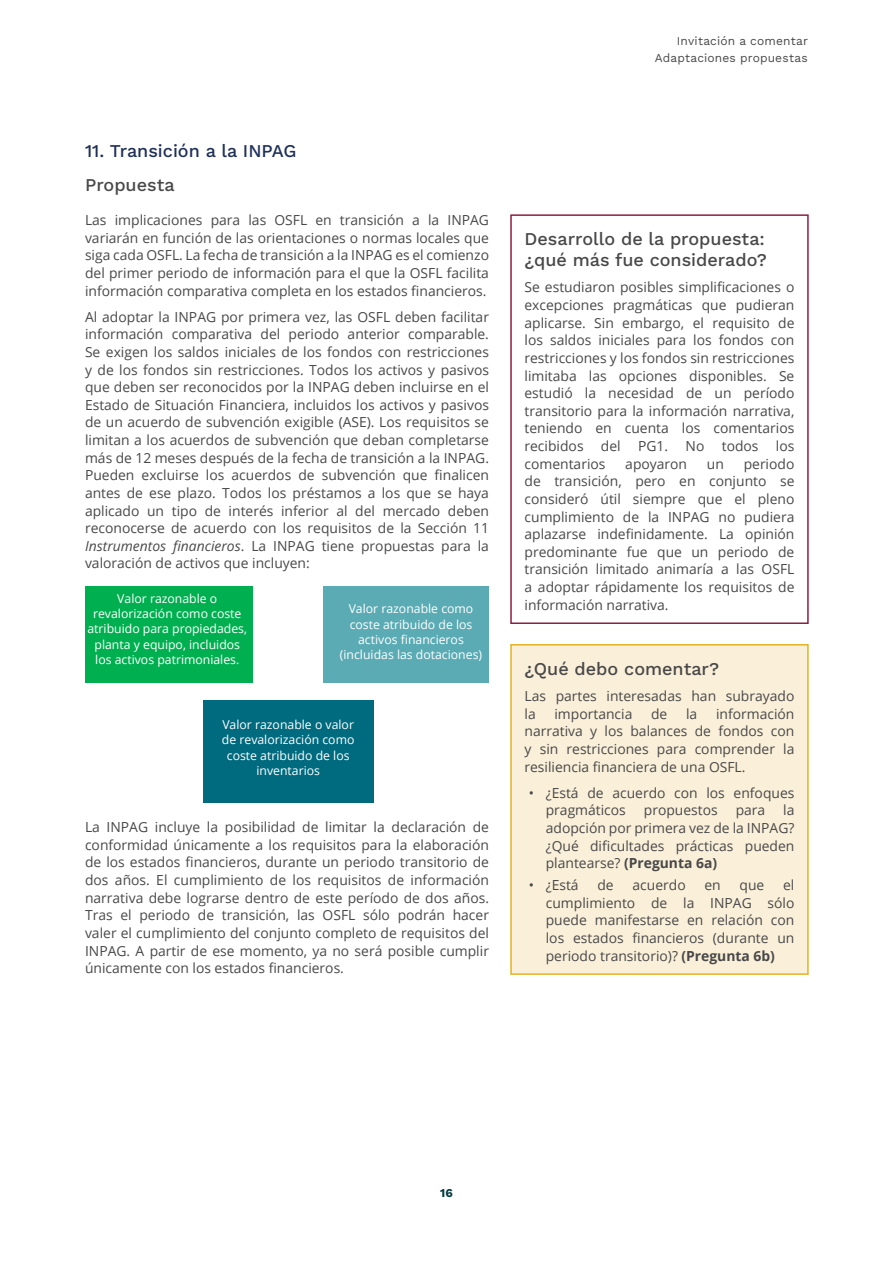
<style>
.page{position:relative;width:893px;height:1263px;background:#fff}
.page>*{position:absolute;margin:0;border:0;box-sizing:border-box;transform-origin:0 0}
.Heading_3{font:18px/21px "Work Sans";color:#494849}
.Heading_3_-_proposal{font:18px "Work Sans";color:#1f3059}
.Normal_no_ident{font:13.8px/17.7px "Open Sans";color:#494849;text-align:justify}
.List_Paragraph{font:13.8px/17.7px "Open Sans";color:#494849;text-align:justify}
.t1{font:12.3px/15.3px "Open Sans";color:#fff;text-align:center}
.t2{font:12px/16.5px "Work Sans";letter-spacing:.015em;color:#494849;text-align:right}
.t3{font:12px "Work Sans";color:#003a3f}
.s1{font-style:italic}
.s2{font-weight:700}
</style>
<div class="page">
<div style="left:85px;top:587px;width:168px;height:96px;background:#00b050"></div>
<div style="left:324px;top:587px;width:165px;height:96px;background:#5aabb4"></div>
<div style="left:203px;top:700px;width:170px;height:102px;background:#006a7e"></div>
<div style="left:510px;top:214px;width:299px;height:410px;border:2px solid #911d42"></div>
<div style="left:511px;top:645px;width:297px;height:329px;background:#faf0d9"></div>
<div style="left:510px;top:644px;width:299px;height:331px;border:2px solid #e2b423"></div>
<p class="Heading_3_-_proposal" style="left:85px;top:137px;width:213px">11. Transición a la INPAG</p>
<p class="Heading_3" style="left:85px;top:173px;width:91px">Propuesta</p>
<p class="Normal_no_ident" style="left:85px;top:211px;width:405px">Las implicaciones para las OSFL en transición a la INPAG variarán en función de las orientaciones o normas locales que siga cada OSFL. La fecha de transición a la INPAG es el comienzo del primer periodo de información para el que la OSFL facilita información comparativa completa en los estados financieros.</p>
<p class="Normal_no_ident" style="left:85px;top:307px;width:405px">Al adoptar la INPAG por primera vez, las OSFL deben facilitar información comparativa del periodo anterior comparable.<br>Se exigen los saldos iniciales de los fondos con restricciones y de los fondos sin restricciones. Todos los activos y pasivos que deben ser reconocidos por la INPAG deben incluirse en el Estado de Situación Financiera, incluidos los activos y pasivos de un acuerdo de subvención exigible (ASE). Los requisitos se limitan a los acuerdos de subvención que deban completarse más de 12 meses después de la fecha de transición a la INPAG.<br>Pueden excluirse los acuerdos de subvención que finalicen antes de ese plazo. Todos los préstamos a los que se haya aplicado un tipo de interés inferior al del mercado deben reconocerse de acuerdo con los requisitos de la Sección 11<br><span class="s1">Instrumentos financieros</span>. La INPAG tiene propuestas para la valoración de activos que incluyen:</p>
<p class="t1" style="left:88px;top:590px;width:161px">Valor razonable o revalorización como coste atribuido para propiedades, planta y equipo, incluidos los activos patrimoniales.</p>
<p class="t1" style="left:340px;top:601px;width:144px">Valor razonable como coste atribuido de los activos financieros (incluidas las dotaciones)</p>
<p class="t1" style="left:222px;top:716px;width:134px">Valor razonable o valor de revalorización como coste atribuido de los inventarios</p>
<p class="Normal_no_ident" style="left:85px;top:818px;width:405px">La INPAG incluye la posibilidad de limitar la declaración de conformidad únicamente a los requisitos para la elaboración de los estados financieros, durante un periodo transitorio de dos años. El cumplimiento de los requisitos de información narrativa debe lograrse dentro de este período de dos años.<br>Tras el periodo de transición, las OSFL sólo podrán hacer valer el cumplimiento del conjunto completo de requisitos del INPAG. A partir de ese momento, ya no será posible cumplir únicamente con los estados financieros.</p>
<p class="t2" style="left:655px;top:32px;width:155px">Invitación a comentar<br>Adaptaciones propuestas</p>
<p class="Heading_3" style="left:524px;top:228px;width:244px">Desarrollo de la propuesta: ¿qué más fue considerado?</p>
<p class="Normal_no_ident" style="left:524px;top:278px;width:271px">Se estudiaron posibles simplificaciones o excepciones pragmáticas que pudieran aplicarse. Sin embargo, el requisito de los saldos iniciales para los fondos con restricciones y los fondos sin restricciones limitaba las opciones disponibles. Se estudió la necesidad de un período transitorio para la información narrativa, teniendo en cuenta los comentarios recibidos</p>
<p class="Normal_no_ident" style="left:601px;top:437px;width:21px">del</p>
<p class="Normal_no_ident" style="left:638px;top:437px;width:32px">PG1.</p>
<p class="Normal_no_ident" style="left:686px;top:437px;width:20px">No</p>
<p class="Normal_no_ident" style="left:722px;top:437px;width:38px">todos</p>
<p class="Normal_no_ident" style="left:776px;top:437px;width:20px">los</p>
<p class="Normal_no_ident" style="left:524px;top:454px;width:82px">comentarios</p>
<p class="Normal_no_ident" style="left:625px;top:454px;width:63px">apoyaron</p>
<p class="Normal_no_ident" style="left:707px;top:454px;width:19px">un</p>
<p class="Normal_no_ident" style="left:524px;top:454px;width:271px;text-indent:219px">periodo de transición, pero en conjunto se consideró útil siempre que el pleno cumplimiento de la INPAG no pudiera aplazarse indefinidamente. La opinión predominante fue que un periodo de transición limitado animaría a las OSFL a adoptar rápidamente los requisitos de información narrativa.</p>
<p class="Heading_3" style="left:524px;top:658px;width:196px">¿Qué debo comentar?</p>
<p class="Normal_no_ident" style="left:524px;top:687px;width:271px">Las partes interesadas han subrayado la</p>
<p class="Normal_no_ident" style="left:524px;top:704px;width:271px;text-indent:191px">información narrativa y los balances de fondos con y sin restricciones para comprender la resiliencia financiera de una OSFL.</p>
<p class="List_Paragraph" style="left:546px;top:783px;width:250px;text-indent:-17px">• ¿Está de acuerdo con los enfoques pragmáticos</p>
<p class="Normal_no_ident" style="left:554px;top:704px;width:79px">importancia</p>
<p class="Normal_no_ident" style="left:651px;top:704px;width:18px">de</p>
<p class="Normal_no_ident" style="left:686px;top:704px;width:13px">la</p>
<p class="List_Paragraph" style="left:546px;top:801px;width:250px;text-indent:237px">la adopción por primera vez de la INPAG? ¿Qué dificultades prácticas pueden plantearse? <span class="s2">(Pregunta 6a)</span></p>
<p class="List_Paragraph" style="left:529px;top:876px;width:51px">• ¿Está</p>
<p class="List_Paragraph" style="left:597px;top:876px;width:18px">de</p>
<p class="List_Paragraph" style="left:632px;top:876px;width:55px">acuerdo</p>
<p class="List_Paragraph" style="left:704px;top:876px;width:18px">en</p>
<p class="List_Paragraph" style="left:740px;top:876px;width:26px">que</p>
<p class="List_Paragraph" style="left:644px;top:801px;width:75px">propuestos</p>
<p class="List_Paragraph" style="left:736px;top:801px;width:31px">para</p>
<p class="List_Paragraph" style="left:546px;top:876px;width:250px;text-indent:237px">el cumplimiento de la INPAG sólo puede manifestarse en relación con los estados financieros (durante un periodo transitorio)? <span class="s2">(Pregunta 6b)</span></p>
<p class="t3" style="left:440px;top:1184px;width:14px">16</p>
</div>
